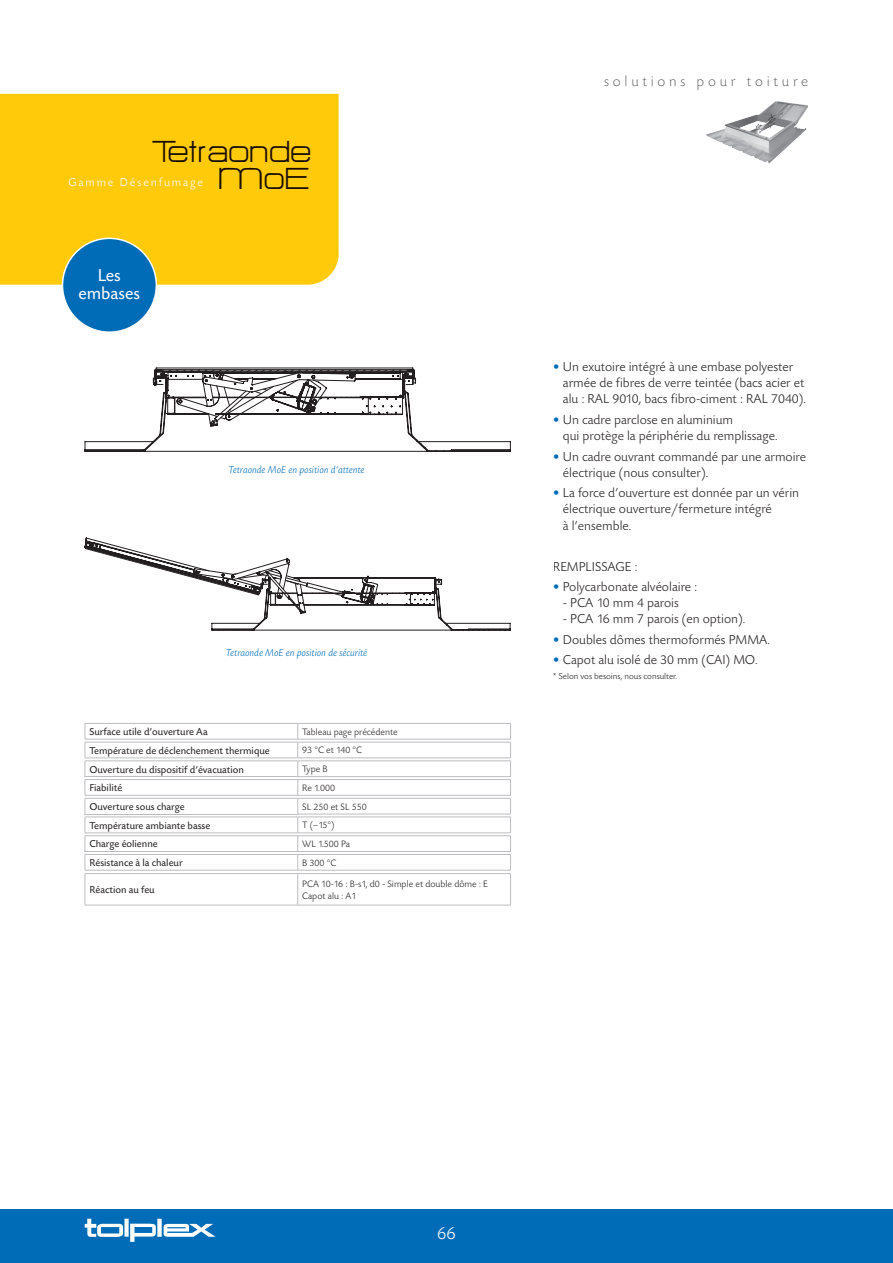
<style>
.page{position:relative;width:893px;height:1263px;background:#fff}
.page>*{position:absolute;margin:0;border:0;box-sizing:border-box;transform-origin:0 0}
.t1{font:37.5px "HURTMOLD";color:#1a0d00}
.t2{font:18px/18px "Today SB";color:#fff;text-align:center}
.t3{font:300 18px "Today SB";color:#fff}
.t4{font:300 expanded 15px "Today SB";letter-spacing:.25em;color:#231f20}
.t5{font:300 13.5px/16.2px "Today SB";color:#231f20}
.t6{font:300 12px "Today SB";letter-spacing:.15em;color:#fff}
.t7{font:10.5px "Today SB";color:#231f20}
.t8{font:italic 300 10.5px "Today SB";color:#006cb7}
.t9{font:300 9.75px/11.7px "Today SB";color:#231f20}
.t10{font:300 9px "Today SB";color:#231f20}
.s1{color:#006cb7}
</style>
<div class="page">
<div style="left:0;top:1208px;width:892px;height:54px;background:#006cb7"></div>
<svg style="left:85px;top:1218px;width:130px;height:23px"></svg>
<div style="left:0;top:94px;width:338px;height:190px;background:#feca0a"></div>
<div style="left:62px;top:238px;width:94px;height:94px;background:#006cb7;border-radius:50%"></div>
<div style="left:62px;top:237px;width:95px;height:96px;border:2px solid #fff;border-radius:50%"></div>
<hr style="left:85px;top:723px;width:212px;height:1px;background:#bcbdc0">
<hr style="left:297px;top:723px;width:213px;height:1px;background:#bcbdc0">
<hr style="left:85px;top:738px;width:212px;height:1px;background:#bcbdc0">
<hr style="left:297px;top:738px;width:213px;height:1px;background:#bcbdc0">
<hr style="left:85px;top:741px;width:212px;height:1px;background:#bcbdc0">
<hr style="left:297px;top:741px;width:213px;height:1px;background:#bcbdc0">
<hr style="left:85px;top:757px;width:212px;height:1px;background:#bcbdc0">
<hr style="left:297px;top:757px;width:213px;height:1px;background:#bcbdc0">
<hr style="left:85px;top:760px;width:212px;height:1px;background:#bcbdc0">
<hr style="left:297px;top:760px;width:213px;height:1px;background:#bcbdc0">
<hr style="left:85px;top:776px;width:212px;height:1px;background:#bcbdc0">
<hr style="left:297px;top:776px;width:213px;height:1px;background:#bcbdc0">
<hr style="left:85px;top:779px;width:212px;height:1px;background:#bcbdc0">
<hr style="left:297px;top:779px;width:213px;height:1px;background:#bcbdc0">
<hr style="left:85px;top:794px;width:212px;height:1px;background:#bcbdc0">
<hr style="left:297px;top:794px;width:213px;height:1px;background:#bcbdc0">
<hr style="left:85px;top:797px;width:212px;height:1px;background:#bcbdc0">
<hr style="left:297px;top:797px;width:213px;height:1px;background:#bcbdc0">
<hr style="left:85px;top:813px;width:212px;height:1px;background:#bcbdc0">
<hr style="left:297px;top:813px;width:213px;height:1px;background:#bcbdc0">
<hr style="left:85px;top:816px;width:212px;height:1px;background:#bcbdc0">
<hr style="left:297px;top:816px;width:213px;height:1px;background:#bcbdc0">
<hr style="left:85px;top:832px;width:212px;height:1px;background:#bcbdc0">
<hr style="left:297px;top:832px;width:213px;height:1px;background:#bcbdc0">
<hr style="left:85px;top:835px;width:212px;height:1px;background:#bcbdc0">
<hr style="left:297px;top:835px;width:213px;height:1px;background:#bcbdc0">
<hr style="left:85px;top:851px;width:212px;height:1px;background:#bcbdc0">
<hr style="left:297px;top:851px;width:213px;height:1px;background:#bcbdc0">
<hr style="left:85px;top:854px;width:212px;height:1px;background:#bcbdc0">
<svg style="left:85px;top:724px;width:1px;height:145px"></svg>
<hr style="left:297px;top:854px;width:213px;height:1px;background:#bcbdc0">
<svg style="left:297px;top:724px;width:1px;height:145px"></svg>
<svg style="left:510px;top:723px;width:1px;height:146px"></svg>
<hr style="left:85px;top:869px;width:212px;height:1px;background:#bcbdc0">
<hr style="left:297px;top:869px;width:213px;height:1px;background:#bcbdc0">
<hr style="left:85px;top:873px;width:212px;height:1px;background:#bcbdc0">
<hr style="left:85px;top:873px;width:1px;height:31px;background:#bcbdc0">
<hr style="left:297px;top:873px;width:213px;height:1px;background:#bcbdc0">
<hr style="left:297px;top:873px;width:1px;height:31px;background:#bcbdc0">
<hr style="left:510px;top:873px;width:1px;height:31px;background:#bcbdc0">
<hr style="left:85px;top:904px;width:212px;height:1px;background:#bcbdc0">
<hr style="left:297px;top:904px;width:213px;height:1px;background:#bcbdc0">
<hr style="left:156px;top:367px;width:256px;height:1px;background:#231f20">
<svg style="left:85px;top:368px;width:425px;height:83px"></svg>
<svg style="left:85px;top:537px;width:425px;height:93px"></svg>
<div style="left:152px;top:140px;width:160px;height:21px;background:#feca0a"></div>
<div style="left:220px;top:167px;width:88px;height:21px;background:#feca0a"></div>
<img style="left:706px;top:101px;width:101px;height:62px">
<h1 class="t1" style="left:152px;top:131px;width:161px">Tetraonde</h1>
<p class="t6" style="left:68px;top:178px;width:136px">Gamme Désenfumage</p>
<h1 class="t1" style="left:219px;top:158px;width:94px">MoE</h1>
<h2 class="t2" style="left:78px;top:268px;width:63px">Les embases</h2>
<p class="t8" style="left:229px;top:465px;width:137px">Tetraonde MoE en position d’attente</p>
<p class="t8" style="left:226px;top:648px;width:143px">Tetraonde MoE en position de sécurité</p>
<p class="t7" style="left:89px;top:727px;width:120px">Surface utile d’ouverture Aa</p>
<p class="t9" style="left:302px;top:726px;width:97px">Tableau page précédente</p>
<p class="t7" style="left:89px;top:746px;width:182px">Température de déclenchement thermique</p>
<p class="t9" style="left:302px;top:745px;width:61px">93 °C et 140 °C</p>
<p class="t7" style="left:89px;top:764px;width:156px">Ouverture du dispositif d’évacuation</p>
<p class="t9" style="left:302px;top:764px;width:27px">Type B</p>
<p class="t7" style="left:89px;top:783px;width:34px">Fiabilité</p>
<p class="t9" style="left:302px;top:782px;width:34px">Re 1.000</p>
<p class="t7" style="left:89px;top:802px;width:97px">Ouverture sous charge</p>
<p class="t9" style="left:302px;top:801px;width:66px">SL 250 et SL 550</p>
<p class="t7" style="left:89px;top:821px;width:122px">Température ambiante basse</p>
<p class="t9" style="left:302px;top:820px;width:34px">T (–15°)</p>
<p class="t7" style="left:89px;top:839px;width:70px">Charge éolienne</p>
<p class="t9" style="left:302px;top:839px;width:49px">WL 1.500 Pa</p>
<p class="t7" style="left:89px;top:858px;width:95px">Résistance à la chaleur</p>
<p class="t9" style="left:302px;top:857px;width:36px">B 300 °C</p>
<p class="t7" style="left:89px;top:885px;width:67px">Réaction au feu</p>
<p class="t9" style="left:302px;top:878px;width:187px">PCA 10-16 : B-s1, d0 - Simple et double dôme : E<br>Capot alu : A1</p>
<p class="t4" style="left:604px;top:75px;width:205px">solutions pour toiture</p>
<p class="t5" style="left:562px;top:360px;width:244px;text-indent:-10px"><span class="s1">•</span> Un exutoire intégré à une embase polyester armée de fibres de verre teintée (bacs acier et alu : RAL 9010, bacs fibro-ciment : RAL 7040).</p>
<p class="t5" style="left:562px;top:412px;width:216px;text-indent:-10px"><span class="s1">•</span> Un cadre parclose en aluminium<br>qui protège la périphérie du remplissage.</p>
<p class="t5" style="left:562px;top:449px;width:245px;text-indent:-10px"><span class="s1">•</span> Un cadre ouvrant commandé par une armoire électrique (nous consulter).</p>
<p class="t5" style="left:562px;top:486px;width:237px;text-indent:-10px"><span class="s1">•</span> La force d’ouverture est donnée par un vérin électrique ouverture/fermeture intégré<br>à l’ensemble.</p>
<p class="t5" style="left:552px;top:559px;width:86px">REMPLISSAGE :</p>
<p class="t5" style="left:552px;top:580px;width:146px"><span class="s1">•</span> Polycarbonate alvéolaire :</p>
<p class="t5" style="left:562px;top:596px;width:117px">- PCA 10 mm 4 parois</p>
<p class="t5" style="left:562px;top:612px;width:184px">- PCA 16 mm 7 parois (en option).</p>
<p class="t5" style="left:552px;top:632px;width:218px"><span class="s1">•</span> Doubles dômes thermoformés PMMA.</p>
<p class="t5" style="left:552px;top:653px;width:206px"><span class="s1">•</span> Capot alu isolé de 30 mm (CAI) MO.</p>
<p class="t10" style="left:552px;top:672px;width:126px">* Selon vos besoins, nous consulter.</p>
<h2 class="t3" style="left:437px;top:1225px;width:20px">66</h2>
</div>
